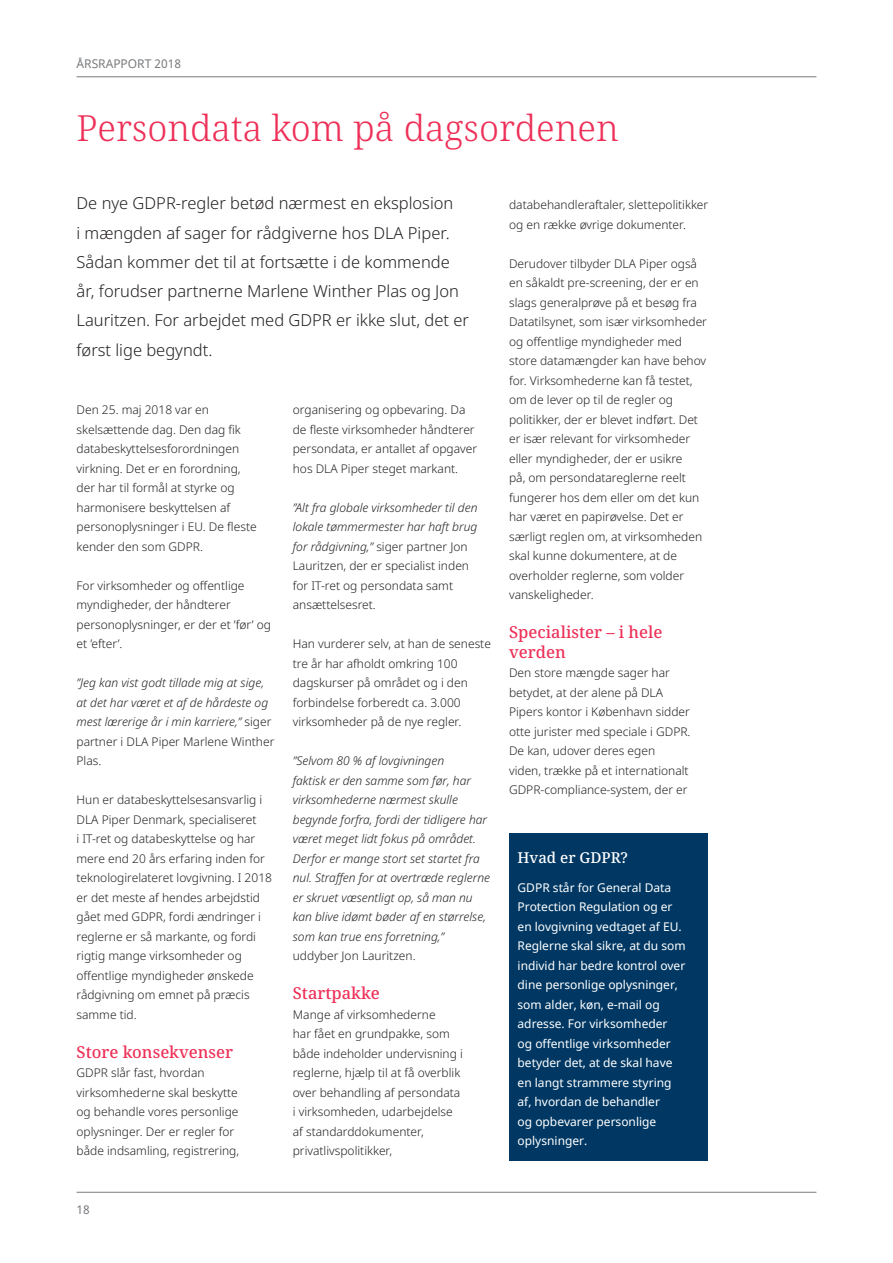
<style>
.page{position:relative;width:893px;height:1263px;background:#fff}
.page>*{position:absolute;margin:0;border:0;box-sizing:border-box;transform-origin:0 0}
.t1{font:300 36px "Noto Serif";color:#ee3058}
.t2{font:300 16.5px/29.2px "Noto Sans";color:#231f20}
.t3{font:500 16.5px/19.5px "Noto Serif";color:#ee3058}
.t4{font:500 15px "Noto Serif";color:#fff}
.t5{font:300 12px/19.5px "Noto Sans";color:#231f20}
.t6{font:italic 300 12px/19.5px "Noto Sans";color:#231f20}
.t7{font:12px/19.5px "Noto Sans";color:#fff}
.t8{font:12px "Noto Sans";color:#787a7d}
.s1{font-style:normal}
.s2{font-style:italic}
</style>
<div class="page">
<hr style="left:77px;top:1192px;width:739px;height:1px;background:#787a7d">
<hr style="left:77px;top:77px;width:739px;height:1px;background:#787a7d">
<div style="left:509px;top:833px;width:199px;height:328px;background:#003863"></div>
<p class="t8" style="left:77px;top:56px;width:106px">ÅRSRAPPORT 2018</p>
<h1 class="t1" style="left:77px;top:104px;width:544px">Persondata kom på dagsordenen</h1>
<p class="t2" style="left:77px;top:189px;width:394px">De nye GDPR-regler betød nærmest en eksplosion<br>i mængden af sager for rådgiverne hos DLA Piper.<br>Sådan kommer det til at fortsætte i de kommende år, forudser partnerne Marlene Winther Plas og Jon Lauritzen. For arbejdet med GDPR er ikke slut, det er først lige begyndt.</p>
<p class="t5" style="left:77px;top:400px;width:182px">Den 25. maj 2018 var en skelsættende dag. Den dag fik databeskyttelsesforordningen virkning. Det er en forordning, der har til formål at styrke og harmonisere beskyttelsen af personoplysninger i EU. De fleste kender den som GDPR.</p>
<p class="t5" style="left:77px;top:576px;width:196px">For virksomheder og offentlige myndigheder, der håndterer personoplysninger, er der et ’før’ og et ’efter’.</p>
<p class="t6" style="left:77px;top:673px;width:199px">”Jeg kan vist godt tillade mig at sige, at det har været et af de hårdeste og mest lærerige år i min karriere,” <span class="s1">siger partner i DLA Piper Marlene Winther<br>Plas.</span></p>
<p class="t5" style="left:77px;top:790px;width:197px">Hun er databeskyttelsesansvarlig i<br>DLA Piper Denmark, specialiseret<br>i IT-ret og databeskyttelse og har mere end 20 års erfaring inden for teknologirelateret lovgivning. I 2018 er det meste af hendes arbejdstid gået med GDPR, fordi ændringer i reglerne er så markante, og fordi rigtig mange virksomheder og offentlige myndigheder ønskede rådgivning om emnet på præcis samme tid.</p>
<h2 class="t3" style="left:77px;top:1042px;width:158px">Store konsekvenser</h2>
<p class="t5" style="left:77px;top:1063px;width:164px">GDPR slår fast, hvordan virksomhederne skal beskytte og behandle vores personlige oplysninger. Der er regler for både indsamling, registrering,</p>
<p class="t5" style="left:293px;top:400px;width:186px">organisering og opbevaring. Da de fleste virksomheder håndterer persondata, er antallet af opgaver hos DLA Piper steget markant.</p>
<p class="t5" style="left:293px;top:498px;width:186px"><span class="s2">”Alt fra globale virksomheder til den lokale tømmermester har haft brug for rådgivning,”</span> siger partner Jon<br>Lauritzen, der er specialist inden for IT-ret og persondata samt ansættelsesret.</p>
<p class="t5" style="left:293px;top:634px;width:200px">Han vurderer selv, at han de seneste tre år har afholdt omkring 100 dagskurser på området og i den forbindelse forberedt ca. 3.000 virksomheder på de nye regler.</p>
<p class="t6" style="left:293px;top:751px;width:199px">”Selvom 80 % af lovgivningen<br>faktisk er den samme som før, har virksomhederne nærmest skulle begynde forfra, fordi der tidligere har været meget lidt fokus på området.<br>Derfor er mange stort set startet fra nul. Straffen for at overtræde reglerne er skruet væsentligt op, så man nu kan blive idømt bøder af en størrelse, som kan true ens forretning,”</p>
<p class="t5" style="left:293px;top:946px;width:124px">uddyber Jon Lauritzen.</p>
<h2 class="t3" style="left:293px;top:984px;width:88px">Startpakke</h2>
<p class="t5" style="left:293px;top:1005px;width:172px">Mange af virksomhederne<br>har fået en grundpakke, som både indeholder undervisning i reglerne, hjælp til at få overblik over behandling af persondata i virksomheden, udarbejdelse af standarddokumenter, privatlivspolitikker,</p>
<p class="t5" style="left:509px;top:195px;width:201px">databehandleraftaler, slettepolitikker og en række øvrige dokumenter.</p>
<p class="t5" style="left:509px;top:254px;width:199px">Derudover tilbyder DLA Piper også en såkaldt pre-screening, der er en slags generalprøve på et besøg fra<br>Datatilsynet, som især virksomheder og offentlige myndigheder med store datamængder kan have behov for. Virksomhederne kan få testet, om de lever op til de regler og politikker, der er blevet indført. Det er især relevant for virksomheder eller myndigheder, der er usikre<br>på, om persondatareglerne reelt fungerer hos dem eller om det kun har været en papirøvelse. Det er særligt reglen om, at virksomheden skal kunne dokumentere, at de overholder reglerne, som volder vanskeligheder.</p>
<h2 class="t3" style="left:509px;top:623px;width:155px">Specialister – i hele verden</h2>
<p class="t5" style="left:509px;top:663px;width:183px">Den store mængde sager har betydet, at der alene på DLA<br>Pipers kontor i København sidder otte jurister med speciale i GDPR.<br>De kan, udover deres egen<br>viden, trække på et internationalt<br>GDPR-compliance-system, der er</p>
<p class="t4" style="left:518px;top:847px;width:112px">Hvad er GDPR?</p>
<p class="t7" style="left:518px;top:878px;width:170px">GDPR står for General Data<br>Protection Regulation og er en lovgivning vedtaget af EU.<br>Reglerne skal sikre, at du som individ har bedre kontrol over dine personlige oplysninger, som alder, køn, e-mail og adresse. For virksomheder<br>og offentlige virksomheder betyder det, at de skal have en langt strammere styring af, hvordan de behandler<br>og opbevarer personlige oplysninger.</p>
<p class="t8" style="left:77px;top:1201px;width:15px">18</p>
</div>
